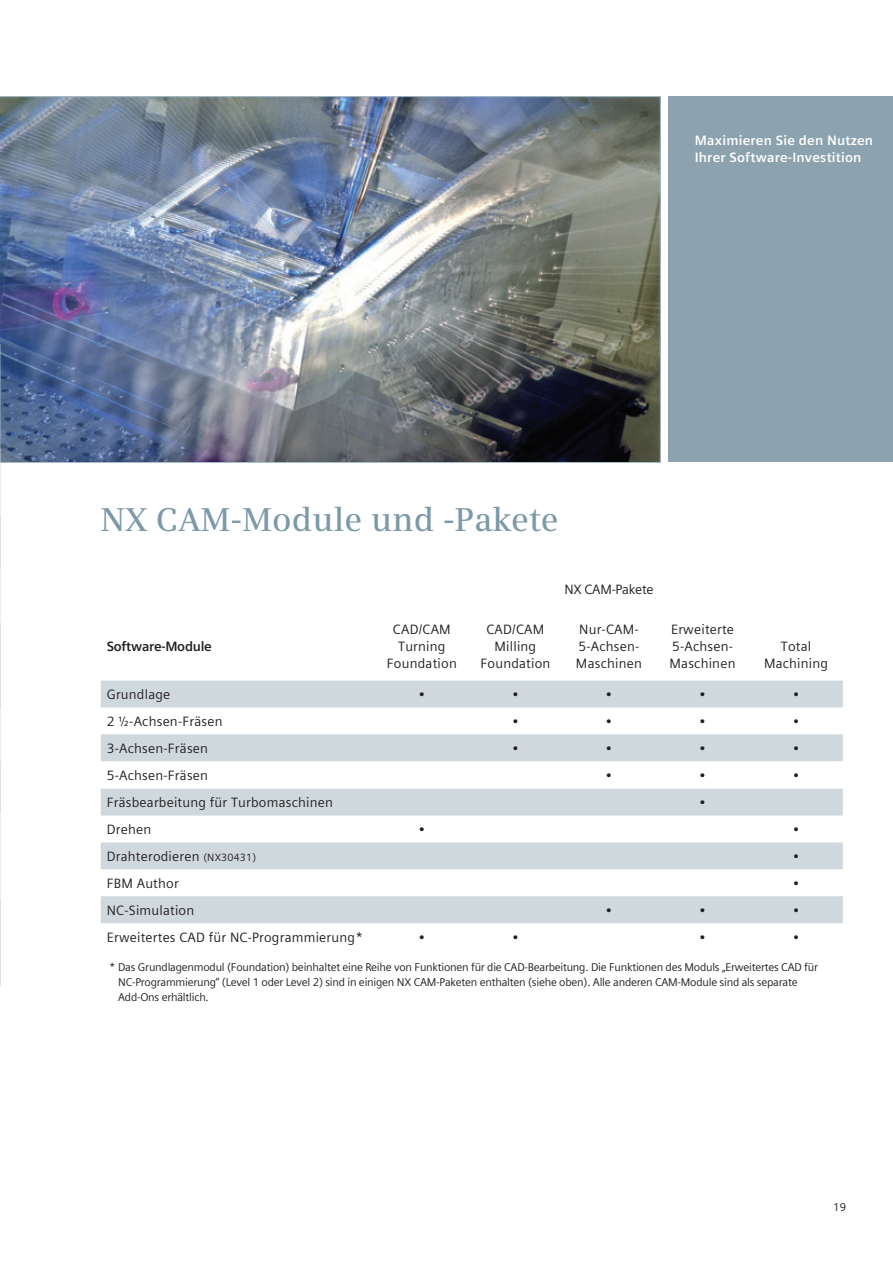
<style>
.page{position:relative;width:893px;height:1263px;background:#fff}
.page>*{position:absolute;margin:0;border:0;box-sizing:border-box;transform-origin:0 0}
._01__Headline__22pt{font:600 33px "Siemens Serif";letter-spacing:.005em;color:#7b99a9}
.Chart_text{font:13.5px "Siemens Sans Global";letter-spacing:.015em;color:#231f20}
.chart_text_column_he{font:13.5px/17px "Siemens Sans Global";letter-spacing:.015em;color:#231f20;text-align:center}
.caption_photo_bold_w{font:700 13.5px/17px "Siemens Sans Global";letter-spacing:.015em;color:#fff}
.chart_bullets{font:13.5px "Siemens Sans Global";color:#231f20}
.t1{font:700 13.5px "Siemens Sans Global";letter-spacing:-.02em;color:#231f20}
.chart_headline_black{font:13.5px "Siemens Sans Global";letter-spacing:-.02em;color:#231f20}
.chart_footnote{font:11.25px/14.9px "Siemens Sans Global";letter-spacing:-.02em;color:#231f20}
.s1{font-size:10.5px}
</style>
<div class="page">
<div style="left:669px;top:96px;width:224px;height:366px;background:#8ca3af"></div>
<img style="left:2px;top:98px;width:657px;height:363px">
<hr style="left:0;top:344px;width:1px;height:103px;background:#a7bdc8">
<hr style="left:0;top:517px;width:1px;height:52px;background:#a7bdc8">
<hr style="left:0;top:622px;width:1px;height:86px;background:#a7bdc8">
<hr style="left:0;top:760px;width:1px;height:53px;background:#a7bdc8">
<hr style="left:0;top:899px;width:1px;height:87px;background:#a7bdc8">
<hr style="left:0;top:447px;width:1px;height:70px;background:#cfd8dd">
<hr style="left:0;top:569px;width:1px;height:53px;background:#cfd8dd">
<hr style="left:0;top:708px;width:1px;height:52px;background:#cfd8dd">
<hr style="left:0;top:813px;width:1px;height:86px;background:#cfd8dd">
<svg style="left:101px;top:680px;width:742px;height:243px;fill:#cfd8dd"></svg>
<p class="caption_photo_bold_w" style="left:695px;top:132px;width:180px">Maximieren Sie den Nutzen<br>Ihrer Software-Investition</p>
<p class="_01__Headline__22pt" style="left:101px;top:500px;width:459px">NX CAM-Module und -Pakete</p>
<p class="chart_headline_black" style="left:564px;top:579px;width:91px">NX CAM-Pakete</p>
<p class="t1" style="left:107px;top:636px;width:107px">Software-Module</p>
<p class="chart_text_column_he" style="left:387px;top:621px;width:71px">CAD/CAM<br>Turning<br>Foundation</p>
<p class="chart_text_column_he" style="left:480px;top:621px;width:71px">CAD/CAM<br>Milling<br>Foundation</p>
<p class="chart_text_column_he" style="left:576px;top:621px;width:67px;text-align:left">Nur-CAM-<br>5-Achsen-<br>Maschinen</p>
<p class="chart_text_column_he" style="left:669px;top:621px;width:67px;text-align:left">Erweiterte<br>5-Achsen-<br>Maschinen</p>
<p class="chart_text_column_he" style="left:764px;top:638px;width:66px">Total<br>Machining</p>
<p class="Chart_text" style="left:107px;top:684px;width:65px">Grundlage</p>
<p class="chart_bullets" style="left:418px;top:684px;width:8px">•</p>
<p class="chart_bullets" style="left:512px;top:684px;width:8px">•</p>
<p class="chart_bullets" style="left:606px;top:684px;width:8px">•</p>
<p class="chart_bullets" style="left:699px;top:684px;width:8px">•</p>
<p class="chart_bullets" style="left:793px;top:684px;width:8px">•</p>
<p class="Chart_text" style="left:107px;top:711px;width:117px">2 ½-Achsen-Fräsen</p>
<p class="chart_bullets" style="left:512px;top:711px;width:8px">•</p>
<p class="chart_bullets" style="left:606px;top:711px;width:8px">•</p>
<p class="chart_bullets" style="left:699px;top:711px;width:8px">•</p>
<p class="chart_bullets" style="left:793px;top:711px;width:8px">•</p>
<p class="Chart_text" style="left:107px;top:738px;width:103px">3-Achsen-Fräsen</p>
<p class="chart_bullets" style="left:512px;top:738px;width:8px">•</p>
<p class="chart_bullets" style="left:606px;top:738px;width:8px">•</p>
<p class="chart_bullets" style="left:699px;top:738px;width:8px">•</p>
<p class="chart_bullets" style="left:793px;top:738px;width:8px">•</p>
<p class="Chart_text" style="left:107px;top:765px;width:103px">5-Achsen-Fräsen</p>
<p class="chart_bullets" style="left:606px;top:765px;width:8px">•</p>
<p class="chart_bullets" style="left:699px;top:765px;width:8px">•</p>
<p class="chart_bullets" style="left:793px;top:765px;width:8px">•</p>
<p class="Chart_text" style="left:107px;top:792px;width:228px">Fräsbearbeitung für Turbomaschinen</p>
<p class="chart_bullets" style="left:699px;top:792px;width:8px">•</p>
<p class="Chart_text" style="left:107px;top:819px;width:46px">Drehen</p>
<p class="chart_bullets" style="left:418px;top:819px;width:8px">•</p>
<p class="chart_bullets" style="left:793px;top:819px;width:8px">•</p>
<p class="Chart_text" style="left:107px;top:846px;width:151px">Drahterodieren <span class="s1">(NX30431)</span></p>
<p class="chart_bullets" style="left:793px;top:846px;width:8px">•</p>
<p class="Chart_text" style="left:107px;top:873px;width:74px">FBM Author</p>
<p class="chart_bullets" style="left:793px;top:873px;width:8px">•</p>
<p class="Chart_text" style="left:107px;top:900px;width:89px">NC-Simulation</p>
<p class="chart_bullets" style="left:606px;top:900px;width:8px">•</p>
<p class="chart_bullets" style="left:699px;top:900px;width:8px">•</p>
<p class="chart_bullets" style="left:793px;top:900px;width:8px">•</p>
<p class="Chart_text" style="left:107px;top:926px;width:258px">Erweitertes CAD für NC-Programmierung*</p>
<p class="chart_bullets" style="left:418px;top:926px;width:8px">•</p>
<p class="chart_bullets" style="left:512px;top:926px;width:8px">•</p>
<p class="chart_bullets" style="left:699px;top:926px;width:8px">•</p>
<p class="chart_bullets" style="left:793px;top:926px;width:8px">•</p>
<p class="chart_footnote" style="left:118px;top:960px;width:701px;text-indent:-9px">* Das Grundlagenmodul (Foundation) beinhaltet eine Reihe von Funktionen für die CAD-Bearbeitung. Die Funktionen des Moduls „Erweitertes CAD für<br>NC-Programmierung“ (Level 1 oder Level 2) sind in einigen NX CAM-Paketen enthalten (siehe oben). Alle anderen CAM-Module sind als separate<br>Add-Ons erhältlich.</p>
<p class="chart_footnote" style="left:833px;top:1200px;width:15px">19</p>
</div>
